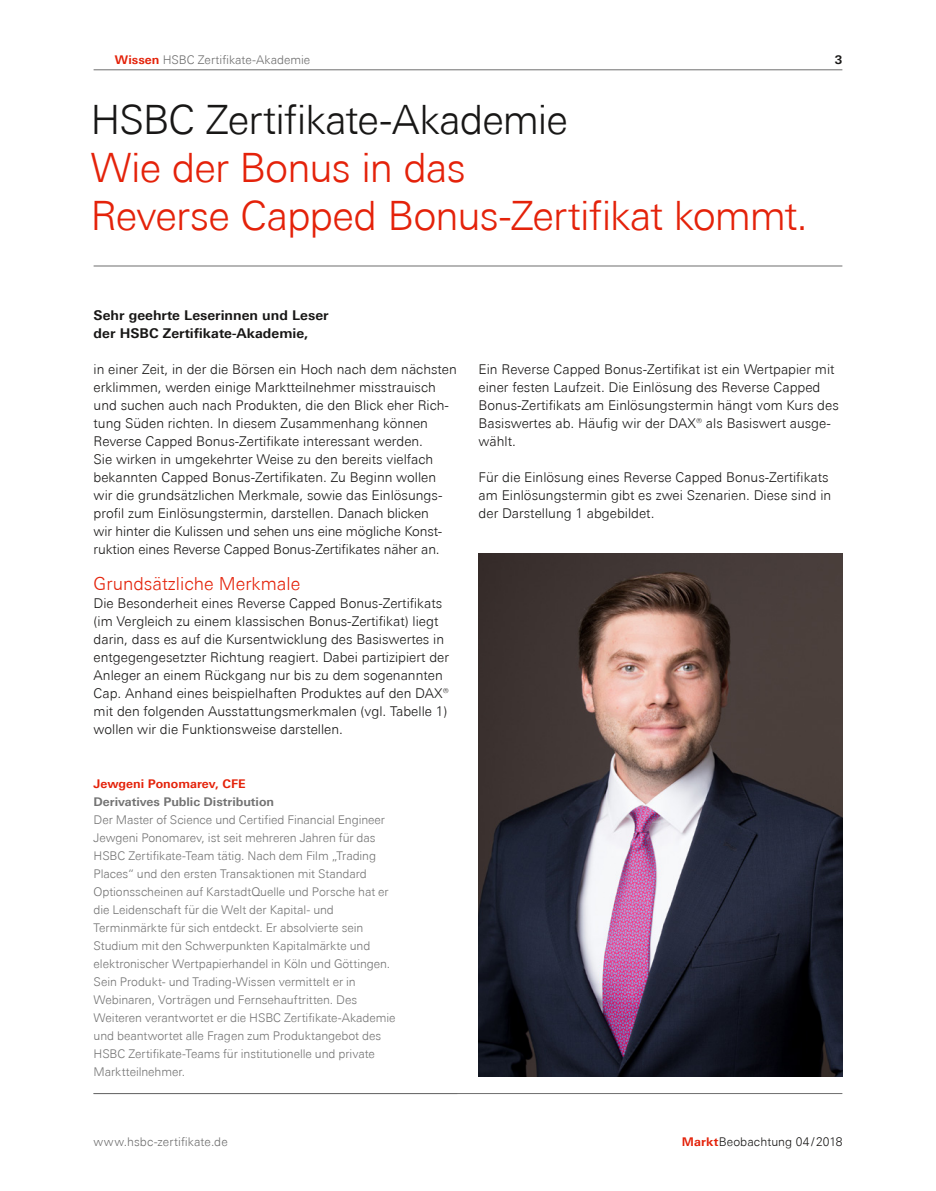
<style>
.page{position:relative;width:936px;height:1191px;background:#fff}
.page>*{position:absolute;margin:0;border:0;box-sizing:border-box;transform-origin:0 0}
.t1{font:300 40.5px/48px "Univers Next Pro";letter-spacing:-.025em;color:#e4220a}
.t2{font:300 40.5px "Univers Next Pro";letter-spacing:-.025em;color:#181716}
.t3{font:300 18px "Univers Next Pro";color:#e4220a}
.t4{font:300 13.5px/18px "Univers Next Pro";color:#181716}
.t5{font:700 13.5px/18px "Univers Next Pro";color:#181716}
.t6{font:300 12px/18px "Univers Next Pro";letter-spacing:-.005em;color:#737373}
.t7{font:300 12px "Univers Next Pro";color:#6e6e6e}
.t8{font:700 12px "Univers Next Pro";color:#737373}
.t9{font:300 12px "Univers Next Pro";letter-spacing:.01em;color:#181716}
.t10{font:700 12px "Univers Next Pro";color:#e4220a}
.t11{font:700 12px "Univers Next Pro";color:#181716}
.s1{font-weight:700;color:#e4220a}
</style>
<div class="page">
<hr style="left:94px;top:266px;width:748px;height:1px;background:#6e6e6e">
<img style="left:478px;top:554px;width:364px;height:522px">
<hr style="left:94px;top:69px;width:748px;height:1px;background:#6e6e6e">
<hr style="left:94px;top:1093px;width:748px;height:1px;background:#6e6e6e">
<p class="t7" style="left:115px;top:53px;width:197px"><span class="s1">Wissen</span> HSBC Zertifikate-Akademie</p>
<p class="t11" style="left:834px;top:52px;width:9px">3</p>
<h1 class="t2" style="left:90px;top:96px;width:479px">HSBC Zertifikate-Akademie</h1>
<h1 class="t1" style="left:90px;top:143px;width:719px">Wie der Bonus in das<br>Reverse Capped Bonus-Zertifikat kommt.</h1>
<p class="t5" style="left:94px;top:306px;width:236px">Sehr geehrte Leserinnen und Leser der HSBC Zertifikate-Akademie,</p>
<p class="t4" style="left:94px;top:360px;width:365px">in einer Zeit, in der die Börsen ein Hoch nach dem nächsten erklimmen, werden einige Marktteilnehmer misstrauisch und suchen auch nach Produkten, die den Blick eher Rich&shy;tung Süden richten. In diesem Zusammenhang können Reverse Capped Bonus-Zertifikate interessant werden.<br>Sie wirken in umgekehrter Weise zu den bereits vielfach bekannten Capped Bonus-Zertifikaten. Zu Beginn wollen wir die grundsätzlichen Merkmale, sowie das Einlösungs&shy;profil zum Einlösungstermin, darstellen. Danach blicken<br>wir hinter die Kulissen und sehen uns eine mögliche Konst&shy;ruktion eines Reverse Capped Bonus-Zertifikates näher an.</p>
<h2 class="t3" style="left:94px;top:573px;width:208px">Grundsätzliche Merkmale</h2>
<p class="t4" style="left:94px;top:594px;width:357px">Die Besonderheit eines Reverse Capped Bonus-Zertifikats (im Vergleich zu einem klassischen Bonus-Zertifikat) liegt darin, dass es auf die Kursentwicklung des Basiswertes in entgegengesetzter Richtung reagiert. Dabei partizipiert der Anleger an einem Rückgang nur bis zu dem sogenannten Cap. Anhand eines beispielhaften Produktes auf den DAX® mit den folgenden Ausstattungsmerkmalen (vgl. Tabelle 1) wollen wir die Funktionsweise darstellen.</p>
<p class="t10" style="left:94px;top:776px;width:153px">Jewgeni Ponomarev, CFE</p>
<p class="t8" style="left:94px;top:794px;width:182px">Derivatives Public Distribution</p>
<p class="t6" style="left:94px;top:810px;width:303px">Der Master of Science und Certified Financial Engineer Jewgeni Ponomarev, ist seit mehreren Jahren für das HSBC Zertifikate-Team tätig. Nach dem Film „Trading Places“ und den ersten Transaktionen mit Standard Optionsscheinen auf KarstadtQuelle und Porsche hat er die Leidenschaft für die Welt der Kapital- und Terminmärkte für sich entdeckt. Er absolvierte sein Studium mit den Schwerpunkten Kapitalmärkte und elektronischer Wertpapierhandel in Köln und Göttingen.<br>Sein Produkt- und Trading-Wissen vermittelt er in Webinaren, Vorträgen und Fernsehauftritten. Des Weiteren verantwortet er die HSBC Zertifikate-Akademie und beantwortet alle Fragen zum Produktangebot des HSBC Zertifikate-Teams für institutionelle und private Marktteilnehmer.</p>
<p class="t4" style="left:478px;top:360px;width:361px">Ein Reverse Capped Bonus-Zertifikat ist ein Wertpapier mit einer festen Laufzeit. Die Einlösung des Reverse Capped Bonus-Zertifikats am Einlösungstermin hängt vom Kurs des Basiswertes ab. Häufig wir der DAX® als Basiswert ausge&shy;wählt.</p>
<p class="t4" style="left:478px;top:468px;width:354px">Für die Einlösung eines Reverse Capped Bonus-Zertifikats am Einlösungstermin gibt es zwei Szenarien. Diese sind in der Darstellung 1 abgebildet.</p>
<p class="t7" style="left:94px;top:1135px;width:136px">www.hsbc-zertifikate.de</p>
<p class="t9" style="left:681px;top:1135px;width:162px"><span class="s1">Markt</span>Beobachtung 04/2018</p>
</div>
